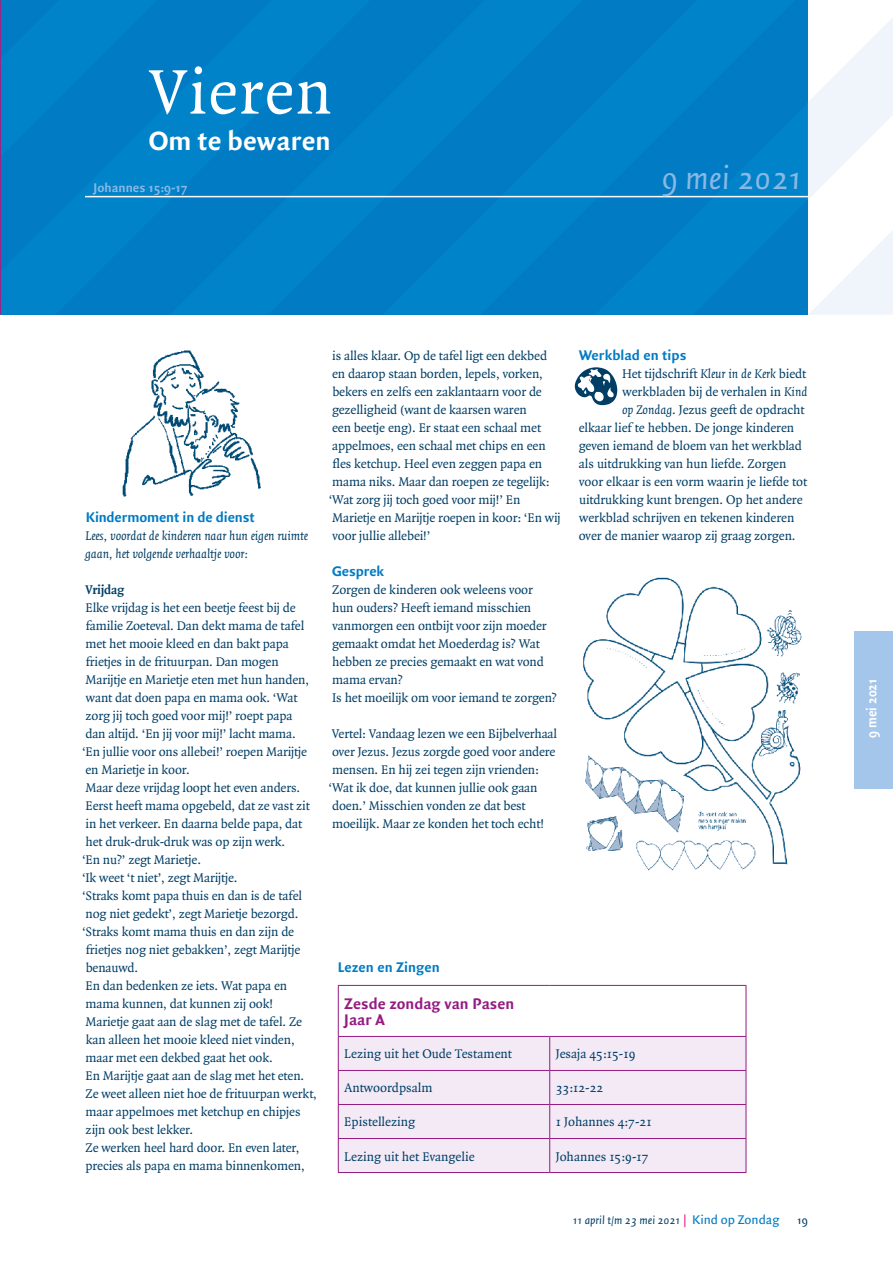
<style>
.page{position:relative;width:893px;height:1263px;background:#fff}
.page>*{position:absolute;margin:0;border:0;box-sizing:border-box;transform-origin:0 0}
.t1{font:101.1px "Kwintesses";color:#003e66}
.t2{font:67.5px "Quadraat";letter-spacing:.02em;color:#fff}
.t3{font:italic 34.35px "Quadraat Sans";color:#89b8e4}
.t4{font:700 28.5px "Quadraat Sans";color:#fff}
.t5{font:700 16.5px/15.8px "Quadraat Sans";color:#951b81}
.t6{font:700 15px "Quadraat Sans";letter-spacing:-.01em;color:#007bc4}
.t7{font:700 15px "Quadraat Sans";color:#fff;scale:.9 1}
.t8{font:13.5px/18px "Quadraat";letter-spacing:-.01em;color:#003e66}
.t9{font:italic 13.5px/18px "Quadraat";letter-spacing:-.01em;color:#003e66}
.t10{font:700 13.5px "Quadraat Sans";color:#89b8e4}
.t11{font:700 13.5px "Quadraat";letter-spacing:-.01em;color:#003e66}
.t12{font:italic 12px "Quadraat Sans";color:#003e66}
.t13{font:12px "Quadraat Sans";color:#003e66}
.s1{font-style:italic}
.s2{font-family:"Quadraat";font-style:normal;color:#df006e}
.s3{font-style:normal;font-size:13.5px;color:#007bc4}
</style>
<div class="page">
<div style="left:0;top:0;width:170px;height:315px;background:#007bc4"></div>
<div style="left:170px;top:0;width:213px;height:315px;background:#007bc4"></div>
<div style="left:383px;top:0;width:412px;height:315px;background:#007bc4"></div>
<div style="left:595px;top:102px;width:213px;height:213px;background:#007bc4"></div>
<svg style="left:809px;top:230px;width:84px;height:85px"></svg>
<hr style="left:85px;top:196px;width:723px;height:1px;background:#fff">
<svg style="left:808px;top:18px;width:85px;height:182px"></svg>
<svg style="left:339px;top:986px;width:407px;height:50px"></svg>
<div style="left:339px;top:1037px;width:407px;height:135px;background:#f3eaf5"></div>
<hr style="left:338px;top:1037px;width:1px;height:33px;background:#951b81">
<hr style="left:549px;top:1037px;width:1px;height:33px;background:#951b81">
<hr style="left:746px;top:1037px;width:1px;height:33px;background:#951b81">
<hr style="left:338px;top:1070px;width:212px;height:1px;background:#951b81">
<hr style="left:338px;top:1071px;width:1px;height:33px;background:#951b81">
<hr style="left:550px;top:1070px;width:196px;height:1px;background:#951b81">
<hr style="left:549px;top:1071px;width:1px;height:33px;background:#951b81">
<hr style="left:746px;top:1071px;width:1px;height:33px;background:#951b81">
<hr style="left:338px;top:1104px;width:212px;height:1px;background:#951b81">
<hr style="left:338px;top:1105px;width:1px;height:33px;background:#951b81">
<hr style="left:550px;top:1104px;width:196px;height:1px;background:#951b81">
<hr style="left:549px;top:1105px;width:1px;height:33px;background:#951b81">
<hr style="left:746px;top:1105px;width:1px;height:33px;background:#951b81">
<hr style="left:338px;top:1138px;width:212px;height:1px;background:#951b81">
<hr style="left:338px;top:1139px;width:1px;height:33px;background:#951b81">
<hr style="left:550px;top:1138px;width:196px;height:1px;background:#951b81">
<hr style="left:549px;top:1139px;width:1px;height:33px;background:#951b81">
<hr style="left:746px;top:1139px;width:1px;height:33px;background:#951b81">
<hr style="left:338px;top:1172px;width:212px;height:1px;background:#951b81">
<hr style="left:550px;top:1172px;width:196px;height:1px;background:#951b81">
<hr style="left:338px;top:985px;width:212px;height:1px;background:#951b81">
<hr style="left:338px;top:986px;width:1px;height:50px;background:#951b81">
<hr style="left:550px;top:985px;width:196px;height:1px;background:#951b81">
<hr style="left:746px;top:986px;width:1px;height:50px;background:#951b81">
<hr style="left:338px;top:1036px;width:212px;height:1px;background:#951b81">
<hr style="left:550px;top:1036px;width:196px;height:1px;background:#951b81">
<img style="left:583px;top:577px;width:219px;height:294px">
<img style="left:122px;top:350px;width:139px;height:147px">
<div style="left:855px;top:631px;width:38px;height:158px;background:#a3c6ea"></div>
<h2 class="t2" style="left:149px;top:57px;width:185px">Vieren</h2>
<h3 class="t4" style="left:149px;top:124px;width:184px">Om te bewaren</h3>
<p class="t10" style="left:94px;top:180px;width:95px">Johannes 15:9-17</p>
<h3 class="t3" style="left:661px;top:160px;width:143px">9 mei 2021</h3>
<p class="t6" style="left:86px;top:509px;width:171px">Kindermoment in de dienst</p>
<p class="t9" style="left:85px;top:527px;width:224px">Lees, voordat de kinderen naar hun eigen ruimte gaan, het volgende verhaaltje voor:</p>
<p class="t11" style="left:86px;top:582px;width:40px">Vrijdag</p>
<p class="t8" style="left:82px;top:599px;width:237px">Elke vrijdag is het een beetje feest bij de familie Zoeteval. Dan dekt mama de tafel met het mooie kleed en dan bakt papa frietjes in de frituurpan. Dan mogen Marijtje en Marietje eten met hun handen, want dat doen papa en mama ook. ‘Wat zorg jij toch goed voor mij!’ roept papa<br>dan altijd. ‘En jij voor mij!’ lacht mama.<br>‘En jullie voor ons allebei!’ roepen Marijtje en Marietje in koor.<br>Maar deze vrijdag loopt het even anders.<br>Eerst heeft mama opgebeld, dat ze vast zit in het verkeer. En daarna belde papa, dat het druk-druk-druk was op zijn werk.<br>‘En nu?’ zegt Marietje.<br>‘Ik weet ‘t niet’, zegt Marijtje.<br>‘Straks komt papa thuis en dan is de tafel nog niet gedekt’, zegt Marietje bezorgd. ‘Straks komt mama thuis en dan zijn de frietjes nog niet gebakken’, zegt Marijtje benauwd.<br>En dan bedenken ze iets. Wat papa en mama kunnen, dat kunnen zij ook!<br>Marietje gaat aan de slag met de tafel. Ze kan alleen het mooie kleed niet vinden, maar met een dekbed gaat het ook.<br>En Marijtje gaat aan de slag met het eten.<br>Ze weet alleen niet hoe de frituurpan werkt, maar appelmoes met ketchup en chipjes zijn ook best lekker.<br>Ze werken heel hard door. En even later, precies als papa en mama binnenkomen,</p>
<p class="t8" style="left:329px;top:347px;width:233px">is alles klaar. Op de tafel ligt een dekbed<br>en daarop staan borden, lepels, vorken, bekers en zelfs een zaklantaarn voor de gezelligheid (want de kaarsen waren<br>een beetje eng). Er staat een schaal met appelmoes, een schaal met chips en een fles ketchup. Heel even zeggen papa en mama niks. Maar dan roepen ze tegelijk: ‘Wat zorg jij toch goed voor mij!’ En Marietje en Marijtje roepen in koor: ‘En wij voor jullie allebei!’</p>
<p class="t6" style="left:332px;top:563px;width:54px">Gesprek</p>
<p class="t8" style="left:332px;top:581px;width:226px">Zorgen de kinderen ook weleens voor hun ouders? Heeft iemand misschien vanmorgen een ontbijt voor zijn moeder gemaakt omdat het Moederdag is? Wat hebben ze precies gemaakt en wat vond mama ervan?<br>Is het moeilijk om voor iemand te zorgen?</p>
<p class="t8" style="left:329px;top:725px;width:230px">Vertel: Vandaag lezen we een Bijbelverhaal over Jezus. Jezus zorgde goed voor andere mensen. En hij zei tegen zijn vrienden: ‘Wat ik doe, dat kunnen jullie ook gaan doen.’ Misschien vonden ze dat best moeilijk. Maar ze konden het toch echt!</p>
<p class="t6" style="left:579px;top:347px;width:109px">Werkblad en tips</p>
<h1 class="t1" style="left:575px;top:311px;width:49px">o</h1>
<p class="t8" style="left:622px;top:365px;width:186px">Het tijdschrift <span class="s1">Kleur in de Kerk</span> biedt</p>
<p class="t8" style="left:622px;top:383px;width:186px">werkbladen bij de verhalen in <span class="s1">Kind</span></p>
<p class="t8" style="left:622px;top:401px;width:184px"><span class="s1">op Zondag</span>. Jezus geeft de opdracht</p>
<p class="t8" style="left:579px;top:419px;width:217px">elkaar lief te hebben. De jonge kinderen</p>
<p class="t8" style="left:579px;top:437px;width:225px">geven iemand de bloem van het werkblad</p>
<p class="t8" style="left:579px;top:455px;width:209px">als uitdrukking van hun liefde. Zorgen</p>
<p class="t8" style="left:579px;top:473px;width:229px">voor elkaar is een vorm waarin je liefde tot</p>
<p class="t8" style="left:579px;top:491px;width:225px">uitdrukking kunt brengen. Op het andere</p>
<p class="t8" style="left:579px;top:509px;width:217px">werkblad schrijven en tekenen kinderen</p>
<p class="t8" style="left:579px;top:527px;width:218px">over de manier waarop zij graag zorgen.</p>
<p class="t6" style="left:338px;top:959px;width:103px">Lezen en Zingen</p>
<p class="t5" style="left:344px;top:996px;width:172px">Zesde zondag van Pasen<br>Jaar A</p>
<p class="t8" style="left:344px;top:1045px;width:169px">Lezing uit het Oude Testament</p>
<p class="t8" style="left:556px;top:1045px;width:81px">Jesaja 45:15-19</p>
<p class="t8" style="left:344px;top:1079px;width:90px">Antwoordpsalm</p>
<p class="t8" style="left:556px;top:1079px;width:49px">33:12-22</p>
<p class="t8" style="left:344px;top:1113px;width:72px">Epistellezing</p>
<p class="t8" style="left:556px;top:1113px;width:97px">1 Johannes 4:7-21</p>
<p class="t8" style="left:344px;top:1147px;width:132px">Lezing uit het Evangelie</p>
<p class="t8" style="left:556px;top:1147px;width:94px">Johannes 15:9-17</p>
<p class="t12" style="left:573px;top:1214px;width:208px">11 april t/m 23 mei 2021 <span class="s2">|</span> <span class="s3">Kind op Zondag</span></p>
<p class="t13" style="left:797px;top:1213px;width:12px">19</p>
<p class="t7" style="left:863px;top:738px;width:68px;rotate:-90deg">9 mei 2021</p>
</div>
